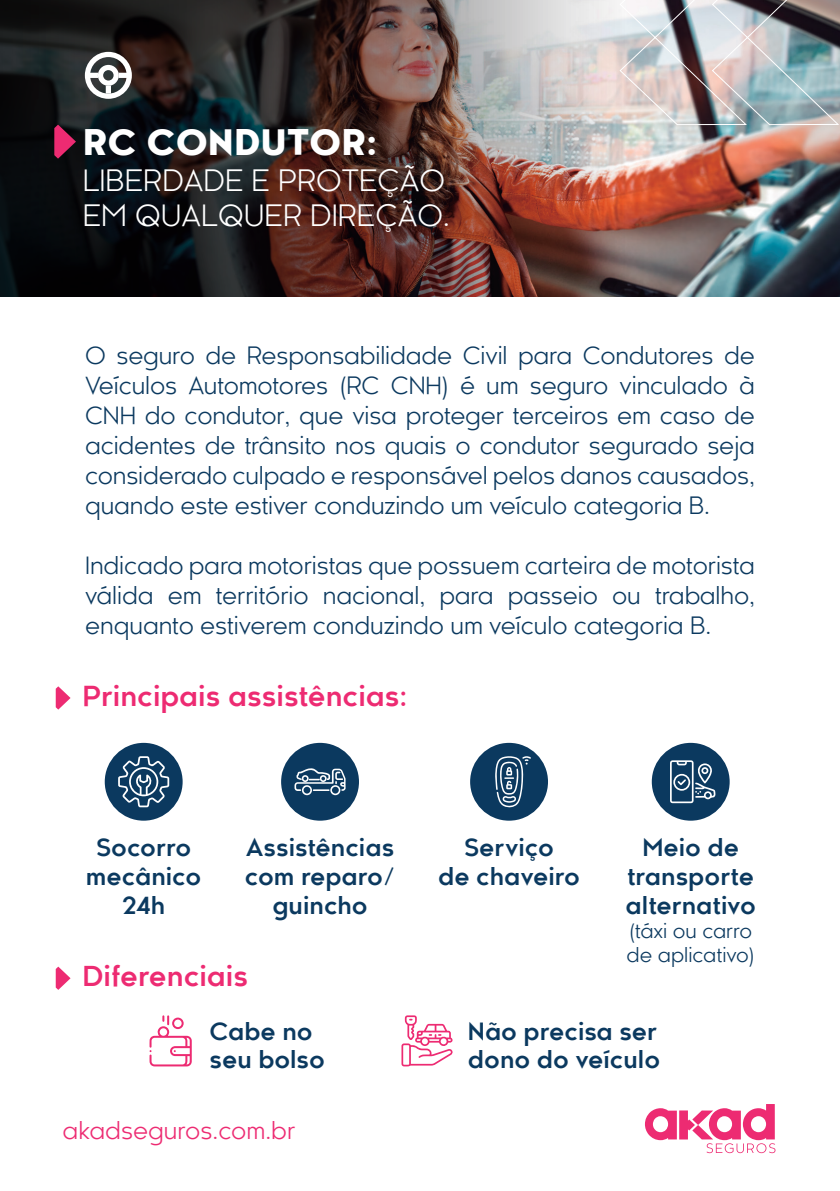
<style>
.page{position:relative;width:840px;height:1191px;background:#fff}
.page>*{position:absolute;margin:0;border:0;box-sizing:border-box;transform-origin:0 0}
.t1{font:800 35.4px "Kessel 105 Text";color:#fff}
.t2{font:29.6px/35.6px "Kessel 105 Text";color:#fff}
.t3{font:700 28px "Kessel 105 Text";color:#ed2b72}
.t4{font:24px/30px "Kessel 105 Text";letter-spacing:-.005em;color:#0b395f;text-align:justify}
.t5{font:700 24px/28.8px "Kessel 105 Text";color:#0b395f;text-align:center}
.t6{font:24px "Kessel 105 Text";color:#ed2b72}
.t7{font:20px/24px "Kessel 105 Text";color:#0b395f}
</style>
<div class="page">
<img style="left:624px;top:126px;width:215px;height:170px">
<img style="left:0;top:0;width:624px;height:296px">
<img style="left:618px;top:0;width:221px;height:126px">
<svg style="left:54px;top:125px;width:22px;height:34px"></svg>
<svg style="left:645px;top:1104px;width:130px;height:49px"></svg>
<svg style="left:56px;top:686px;width:14px;height:23px"></svg>
<svg style="left:56px;top:966px;width:14px;height:24px"></svg>
<div style="left:281px;top:743px;width:78px;height:77px;background:#0b395f;border-radius:50%"></div>
<svg style="left:294px;top:768px;width:51px;height:27px"></svg>
<div style="left:105px;top:743px;width:77px;height:77px;background:#0b395f;border-radius:50%"></div>
<svg style="left:118px;top:756px;width:51px;height:51px"></svg>
<div style="left:470px;top:743px;width:77px;height:77px;background:#0b395f;border-radius:50%"></div>
<svg style="left:495px;top:756px;width:35px;height:51px"></svg>
<div style="left:651px;top:743px;width:78px;height:77px;background:#0b395f;border-radius:50%"></div>
<svg style="left:670px;top:760px;width:45px;height:43px"></svg>
<svg style="left:149px;top:1015px;width:43px;height:51px"></svg>
<svg style="left:401px;top:1015px;width:51px;height:51px"></svg>
<svg style="left:85px;top:52px;width:47px;height:47px"></svg>
<h1 class="t1" style="left:83px;top:121px;width:296px">RC CONDUTOR:</h1>
<p class="t2" style="left:83px;top:164px;width:369px">LIBERDADE E PROTEÇÃO<br>EM QUALQUER DIREÇÃO.</p>
<p class="t4" style="left:85px;top:341px;width:671px">O seguro de Responsabilidade Civil para Condutores de Veículos Automotores (RC CNH) é um seguro vinculado à CNH do condutor, que visa proteger terceiros em caso de acidentes de trânsito nos quais o condutor segurado seja considerado culpado e responsável pelos danos causados, quando este estiver conduzindo um veículo categoria B.</p>
<p class="t4" style="left:85px;top:551px;width:671px">Indicado para motoristas que possuem carteira de motorista válida em território nacional, para passeio ou trabalho, enquanto estiverem conduzindo um veículo categoria B.</p>
<p class="t3" style="left:82px;top:680px;width:326px">Principais assistências:</p>
<p class="t5" style="left:86px;top:833px;width:117px">Socorro mecânico<br>24h</p>
<p class="t5" style="left:245px;top:834px;width:152px">Assistências com reparo/ guincho</p>
<p class="t5" style="left:438px;top:834px;width:143px">Serviço<br>de chaveiro</p>
<p class="t3" style="left:82px;top:960px;width:167px">Diferenciais</p>
<p class="t5" style="left:625px;top:834px;width:132px">Meio de transporte alternativo</p>
<p class="t7" style="left:626px;top:919px;width:130px">(táxi ou carro de aplicativo)</p>
<p class="t5" style="left:209px;top:1017px;width:117px;text-align:left">Cabe no seu bolso</p>
<p class="t5" style="left:467px;top:1017px;width:194px;text-align:left">Não precisa ser dono do veículo</p>
<p class="t6" style="left:63px;top:1117px;width:234px">akadseguros.com.br</p>
</div>
